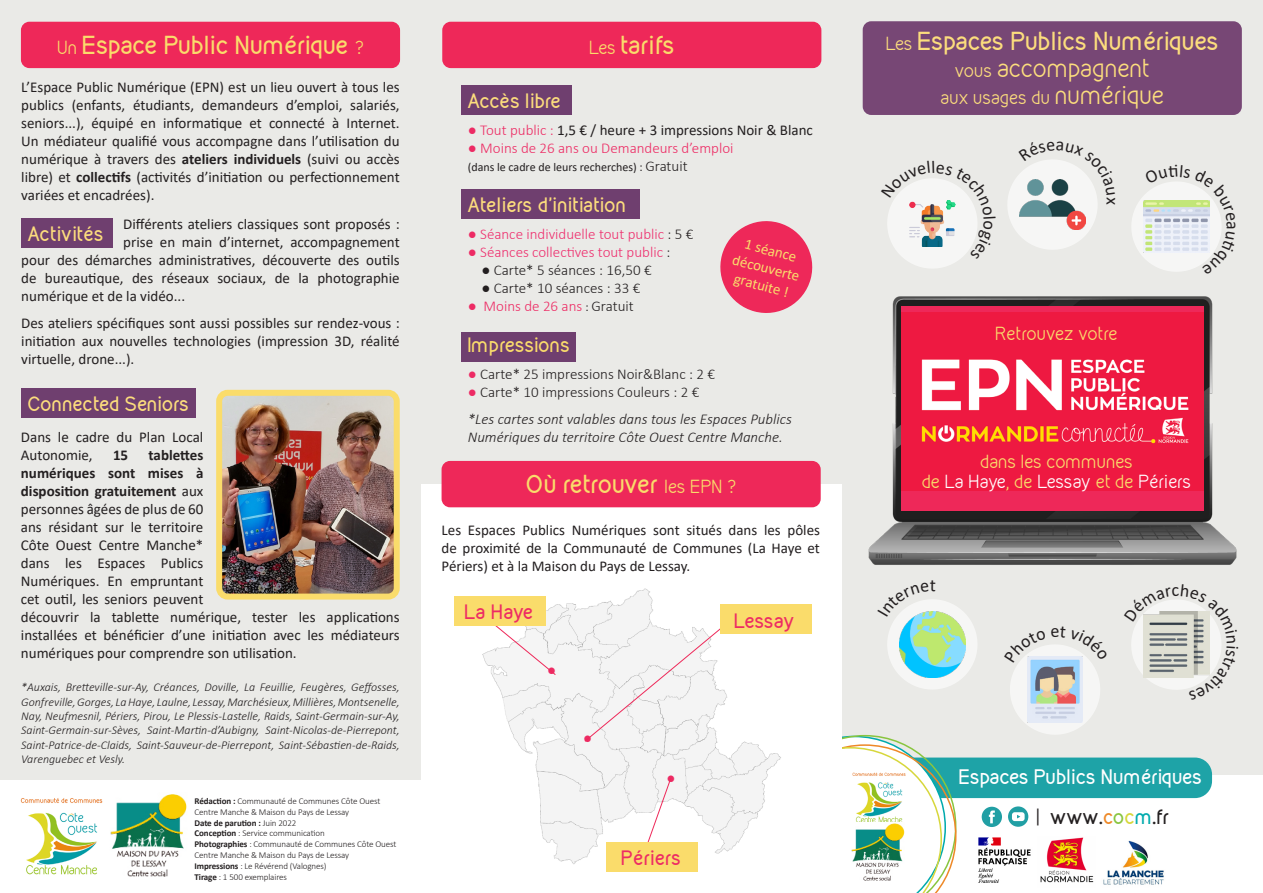
<style>
.page{position:relative;width:1263px;height:893px;background:#fff}
.page>*{position:absolute;margin:0;border:0;box-sizing:border-box;transform-origin:0 0}
.t1{font:700 22.5px "Kirvy";letter-spacing:-.01em;color:#fadc6b}
.t2{font:700 22.5px/27px "Kirvy";letter-spacing:-.01em;color:#fcdd7d;text-align:center}
.t3{font:700 18.15px "Kirvy";letter-spacing:-.01em;color:#fff}
.t4{font:700 18px "Kirvy";color:#fcdd7d}
.t5{font:700 18px "Kirvy";letter-spacing:-.02em;color:#fcdd7d}
.t6{font:700 18px "Kirvy";letter-spacing:-.01em;color:#231f20}
.t7{font:700 18px "Kirvy";letter-spacing:-.02em;color:#ed2b64}
.t8{font:700 18px "Kirvy";color:#fadc6b}
.t9{font:700 18px "Kirvy";letter-spacing:.02em;color:#fcdd7d}
.t10{font:700 18px "Kirvy";color:#ed2b64}
.t11{font:18px "Calibri";color:#231f20}
.t12{font:16.5px/19.8px "Kirvy";letter-spacing:-.02em;color:#fadc6b;text-align:center}
.t13{font:16.5px "Kirvy";letter-spacing:-.01em;color:#fcdd7d}
.t14{font:15px/18px "Calibri";color:#231f20;text-align:justify}
.t15{font:300 15px "Calibri";color:#231f20}
.t16{font:italic 300 15px/18px "Calibri";color:#231f20}
.t17{font:300 15px "Calibri";color:#ee2f6e}
.t18{font:300 15px "Calibri";color:#ed2b64}
.t19{font:15px/18px "Calibri";color:#fadc6b;text-align:center}
.t20{font:700 15px "Calibri";color:#231f20}
.t21{font:italic 300 12px/14.4px "Calibri";color:#231f20;text-align:justify}
.t22{font:12px "Calibri";color:#231f20}
.t23{font:300 9px/10.8px "Calibri";letter-spacing:-.01em;color:#231f20}
.s1{font-weight:400;font-size:16.5px}
.s2{font-weight:700}
.s3{font-weight:300;color:#ed2b64}
.s4{font-weight:300;font-size:15px}
.s5{color:#ed2b64}
.s6{color:#231f20}
.s7{font-weight:400;font-size:12px;color:#231f20}
.s8{font-weight:400}
.s9{font-size:22.5px}
.s10{color:#fff}
.s11{color:#ee8928}
.s12{color:#89c53f}
.s13{color:#d7d73c}
.s14{color:#00aaad}
</style>
<div class="page">
<div style="left:840px;top:0;width:423px;height:893px;background:#eaeae7"></div>
<div style="left:863px;top:21px;width:379px;height:94px;background:#774775;border-radius:9px"></div>
<div style="left:918px;top:775px;width:345px;height:118px;background:#fff"></div>
<div style="left:893px;top:757px;width:319px;height:41px;background:#1ea3a7;border-radius:17px"></div>
<div style="left:982px;top:807px;width:20px;height:20px;background:#219fa4;border-radius:50%"></div>
<svg style="left:989px;top:810px;width:6px;height:13px"></svg>
<div style="left:1008px;top:806px;width:20px;height:21px;background:#219fa4;border-radius:50%"></div>
<svg style="left:1012px;top:812px;width:12px;height:9px"></svg>
<img style="left:868px;top:296px;width:369px;height:269px">
<div style="left:901px;top:307px;width:303px;height:204px;background:#ee2859"></div>
<img style="left:901px;top:312px;width:303px;height:179px">
<div style="left:0;top:0;width:842px;height:893px;background:#eaeae7"></div>
<img style="left:223px;top:397px;width:170px;height:196px">
<div style="left:216px;top:390px;width:184px;height:210px;border:6px solid #fadc6b;border-radius:9px"></div>
<svg style="left:720px;top:221px;width:93px;height:92px"></svg>
<div style="left:461px;top:85px;width:110px;height:30px;background:#6f3f6f"></div>
<div style="left:461px;top:189px;width:179px;height:30px;background:#6f3f6f"></div>
<div style="left:461px;top:333px;width:115px;height:29px;background:#6f3f6f"></div>
<div style="left:442px;top:22px;width:379px;height:46px;background:#ee2859;border-radius:9px"></div>
<div style="left:21px;top:22px;width:379px;height:46px;background:#ee2859;border-radius:9px"></div>
<div style="left:21px;top:218px;width:92px;height:30px;background:#6f3f6f"></div>
<div style="left:422px;top:485px;width:420px;height:408px;background:#fff"></div>
<img style="left:492px;top:603px;width:92px;height:261px">
<img style="left:1040px;top:837px;width:54px;height:46px">
<img style="left:1103px;top:840px;width:61px;height:45px">
<img style="left:982px;top:837px;width:49px;height:46px">
<div style="left:442px;top:461px;width:379px;height:46px;background:#ee2859;border-radius:9px"></div>
<svg style="left:454px;top:596px;width:102px;height:80px"></svg>
<div style="left:0;top:780px;width:422px;height:113px;background:#fff"></div>
<img style="left:20px;top:798px;width:83px;height:77px">
<div style="left:21px;top:388px;width:175px;height:30px;background:#6f3f6f"></div>
<img style="left:110px;top:794px;width:77px;height:83px">
<svg style="left:887px;top:179px;width:90px;height:89px"></svg>
<svg style="left:1008px;top:160px;width:89px;height:90px"></svg>
<svg style="left:1131px;top:600px;width:90px;height:90px"></svg>
<svg style="left:1010px;top:645px;width:90px;height:89px"></svg>
<svg style="left:1132px;top:182px;width:89px;height:90px"></svg>
<svg style="left:584px;top:588px;width:398px;height:305px"></svg>
<p class="t1" style="left:57px;top:30px;width:309px"><span class="s1">Un</span> Espace Public Numérique <span class="s1">?</span></p>
<p class="t1" style="left:589px;top:30px;width:87px"><span class="s1">Les</span> tarifs</p>
<p class="t14" style="left:21px;top:78px;width:380px">L’Espace Public Numérique (EPN) est un lieu ouvert à tous les publics (enfants, étudiants, demandeurs d’emploi, salariés, seniors...), équipé en informatique et connecté à Internet.<br>Un médiateur qualifié vous accompagne dans l’utilisation du numérique à travers des <span class="s2">ateliers individuels</span> (suivi ou accès libre) et <span class="s2">collectifs</span> (activités d’initiation ou perfectionnement variées et encadrées).</p>
<p class="t14" style="left:123px;top:214px;width:278px">Différents ateliers classiques sont proposés :</p>
<p class="t14" style="left:123px;top:232px;width:278px">prise en main d’internet, accompagnement</p>
<p class="t14" style="left:21px;top:250px;width:380px">pour des démarches administratives, découverte des outi ls</p>
<p class="t14" style="left:21px;top:268px;width:380px">de bureautique, des réseaux sociaux, de la photographie</p>
<p class="t14" style="left:21px;top:286px;width:165px">numérique et de la vidéo...</p>
<p class="t14" style="left:21px;top:313px;width:380px">Des ateliers spécifiques sont aussi possibles sur rendez-vous : initiation aux nouvelles technologies (impression 3D, réalité virtuelle, drone...).</p>
<p class="t9" style="left:28px;top:222px;width:78px">Activités</p>
<p class="t5" style="left:28px;top:391px;width:163px">Connected Seniors</p>
<p class="t14" style="left:21px;top:428px;width:184px">Dans le cadre du Plan Local<br>Autonomie,</p>
<p class="t14" style="left:21px;top:446px;width:380px;text-align:left;text-indent:128px"><span class="s2">tablettes<br>numériques sont mises à<br>disposition gratuitement</span> aux<br>personnes âgées de plus de 60<br>ans résidant sur le territoire<br>Côte Ouest Centre Manche*<br>dans les Espaces Publics<br>Numériques. En empruntant<br>cet outi l, les seniors peuvent<br>découvrir la tablette numérique, tester les applications installées et bénéficier d’une initiation avec les médiateurs numériques pour comprendre son utilisation.</p>
<p class="t20" style="left:113px;top:444px;width:17px">15</p>
<p class="t21" style="left:21px;top:680px;width:380px">*Auxais, Bretteville-sur-Ay, Créances, Doville, La Feuillie, Feugères, Geffosses, Gonfreville, Gorges, La Haye, Laulne, Lessay, Marchésieux, Millières, Montsenelle, Nay, Neufmesnil, Périers, Pirou, Le Plessis-Lastelle, Raids, Saint-Germain-sur-Ay, Saint-Germain-sur-Sèves, Saint-Martin-d’Aubigny, Saint-Nicolas-de-Pierrepont, Saint-Patrice-de-Claids, Saint-Sauveur-de-Pierrepont, Saint-Sébastien-de-Raids, Varenguebec et Vesly.</p>
<p class="t23" style="left:195px;top:796px;width:203px"><span class="s2">Rédaction :</span> Communauté de Communes Côte Ouest Centre Manche &amp; Maison du Pays de Lessay<br><span class="s2">Date de parution :</span> Juin 2022<br><span class="s2">Conception</span> : Service communication<br><span class="s2">Photographies</span> : Communauté de Communes Côte Ouest Centre Manche &amp; Maison du Pays de Lessay<br><span class="s2">Impressions</span> : Le Révérend (Valognes)<br><span class="s2">Tirage</span> : 1 500 exemplaires</p>
<p class="t4" style="left:468px;top:89px;width:95px">Accès libre</p>
<p class="t14" style="left:468px;top:121px;width:347px"><span class="s3">● Tout public :</span> 1,5 € / heure + 3 impressions Noir &amp; Blanc</p>
<p class="t18" style="left:468px;top:139px;width:267px">● Moins de 26 ans ou Demandeurs d’emploi</p>
<p class="t22" style="left:468px;top:159px;width:221px">(dans le cadre de leurs recherches) : <span class="s4">Gratuit</span></p>
<p class="t4" style="left:468px;top:193px;width:160px">Ateliers d’initiation</p>
<p class="t17" style="left:468px;top:225px;width:227px"><span class="s5">●</span> Séance individuelle tout public <span class="s6">: 5 €</span></p>
<p class="t17" style="left:468px;top:243px;width:204px"><span class="s5">●</span> Séances collectives tout public <span class="s6">:</span></p>
<p class="t15" style="left:481px;top:261px;width:172px">● Carte* 5 séances : 16,50 €</p>
<p class="t15" style="left:481px;top:279px;width:160px">● Carte* 10 séances : 33 €</p>
<p class="t18" style="left:468px;top:297px;width:167px">● Moins de 26 ans <span class="s7">:</span> <span class="s6">Gratuit</span></p>
<p class="t8" style="left:468px;top:333px;width:104px">Impressions</p>
<p class="t15" style="left:468px;top:365px;width:249px"><span class="s5">●</span> Carte* 25 impressions Noir&amp;Blanc : 2 €</p>
<p class="t15" style="left:468px;top:383px;width:233px"><span class="s5">●</span> Carte* 10 impressions Couleurs : 2 €</p>
<p class="t16" style="left:468px;top:410px;width:326px">*Les cartes sont valables dans tous les Espaces Publics<br>Numériques du territoire Côte Ouest Centre Manche.</p>
<p class="t19" style="left:740px;top:232px;width:71px;rotate:15deg">1 séance découverte gratuite !</p>
<p class="t1" style="left:526px;top:469px;width:212px">Où retrouver <span class="s1">les EPN ?</span></p>
<p class="t14" style="left:442px;top:520px;width:380px">Les Espaces Publics Numériques sont situés dans les pôles de proximité de la Communauté de Communes (La Haye et Périers) et à la Maison du Pays de Lessay.</p>
<p class="t7" style="left:464px;top:599px;width:71px">La Haye</p>
<p class="t7" style="left:734px;top:608px;width:62px">Lessay</p>
<p class="t18" style="left:547px;top:661px;width:11px">●</p>
<p class="t18" style="left:583px;top:728px;width:11px">●</p>
<p class="t18" style="left:666px;top:769px;width:11px">●</p>
<p class="t10" style="left:621px;top:846px;width:61px">Périers</p>
<p class="t2" style="left:886px;top:27px;width:335px"><span class="s1">Les</span> Espaces Publics Numériques <span class="s1">vous</span> <span class="s8">accompagnent</span></p>
<p class="t13" style="left:940px;top:86px;width:226px">aux usages du <span class="s9">numérique</span></p>
<p class="t12" style="left:995px;top:323px;width:124px">Retrouvez votre</p>
<p class="t11" style="left:1245px;top:221px;width:10px;rotate:90deg">a</p>
<p class="t12" style="left:922px;top:452px;width:271px">dans les communes<br>de <span class="s10">La Haye</span>, de <span class="s10">Lessay</span> et de <span class="s10">Périers</span></p>
<p class="t3" style="left:959px;top:764px;width:245px">Espaces Publics Numériques</p>
<p class="t6" style="left:1036px;top:804px;width:135px"><span class="s8">|</span> www.<span class="s11">c</span><span class="s12">o</span><span class="s13">c</span><span class="s14">m</span>.fr</p>
</div>
